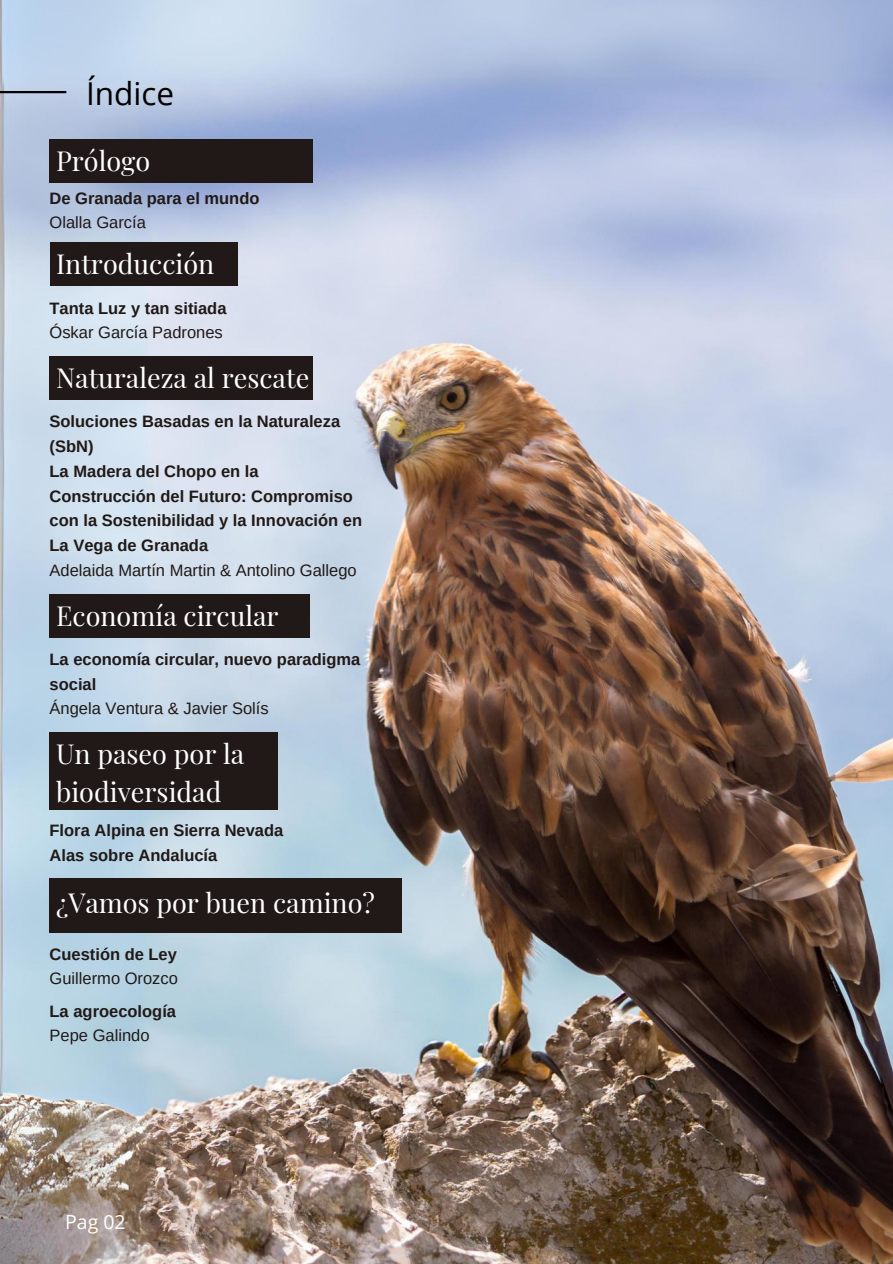
<style>
.page{position:relative;width:893px;height:1264px;background:#fff}
.page>*{position:absolute;margin:0;border:0;box-sizing:border-box;transform-origin:0 0}
.t1{font:31.5px "Open Sans";color:#000}
.t2{font:27px/37.2px "Playfair Display";color:#fff}
.t3{font:19.5px "Open Sans";color:#fff}
.t4{font:700 16.5px/24.8px "Arimo";color:#201917}
.t5{font:16.5px "Arimo";color:#201917}
</style>
<div class="page">
<img style="left:0;top:0;width:892px;height:1263px">
<hr style="left:0;top:91px;width:65px;height:2px;background:#000">
<div style="left:50px;top:139px;width:263px;height:44px;background:#201917"></div>
<div style="left:50px;top:242px;width:187px;height:44px;background:#201917"></div>
<div style="left:50px;top:356px;width:263px;height:44px;background:#201917"></div>
<div style="left:50px;top:593px;width:259px;height:44px;background:#201917"></div>
<div style="left:50px;top:732px;width:228px;height:78px;background:#201917"></div>
<div style="left:50px;top:878px;width:352px;height:54px;background:#201917"></div>
<h1 class="t1" style="left:86px;top:71px;width:89px">Índice</h1>
<h2 class="t2" style="left:56px;top:141px;width:96px">Prólogo</h2>
<p class="t4" style="left:50px;top:185px;width:211px">De Granada para el mundo</p>
<p class="t5" style="left:50px;top:213px;width:98px">Olalla García</p>
<h2 class="t2" style="left:56px;top:244px;width:160px">Introducción</h2>
<p class="t4" style="left:50px;top:295px;width:178px">Tanta Luz y tan sitiada</p>
<p class="t5" style="left:50px;top:323px;width:175px">Óskar García Padrones</p>
<h2 class="t2" style="left:56px;top:358px;width:255px">Naturaleza al rescate</h2>
<p class="t4" style="left:50px;top:409px;width:314px">Soluciones Basadas en la Naturaleza (SbN)<br>La Madera del Chopo en la<br>Construcción del Futuro: Compromiso con la Sostenibilidad y la Innovación en<br>La Vega de Granada</p>
<p class="t5" style="left:50px;top:561px;width:309px">Adelaida Martín Martin &amp; Antolino Gallego</p>
<h2 class="t2" style="left:56px;top:595px;width:224px">Economía circular</h2>
<p class="t4" style="left:50px;top:647px;width:312px">La economía circular, nuevo paradigma social</p>
<p class="t5" style="left:50px;top:699px;width:221px">Ángela Ventura &amp; Javier Solís</p>
<h2 class="t2" style="left:56px;top:734px;width:190px">Un paseo por la biodiversidad</h2>
<p class="t4" style="left:50px;top:817px;width:235px">Flora Alpina en Sierra Nevada<br>Alas sobre Andalucía</p>
<h2 class="t2" style="left:56px;top:883px;width:320px">¿Vamos por buen camino?</h2>
<p class="t4" style="left:50px;top:941px;width:129px">Cuestión de Ley</p>
<p class="t5" style="left:50px;top:969px;width:130px">Guillermo Orozco</p>
<p class="t4" style="left:50px;top:998px;width:128px">La agroecología</p>
<p class="t5" style="left:50px;top:1026px;width:101px">Pepe Galindo</p>
<p class="t3" style="left:65px;top:1207px;width:62px">Pag 02</p>
</div>
